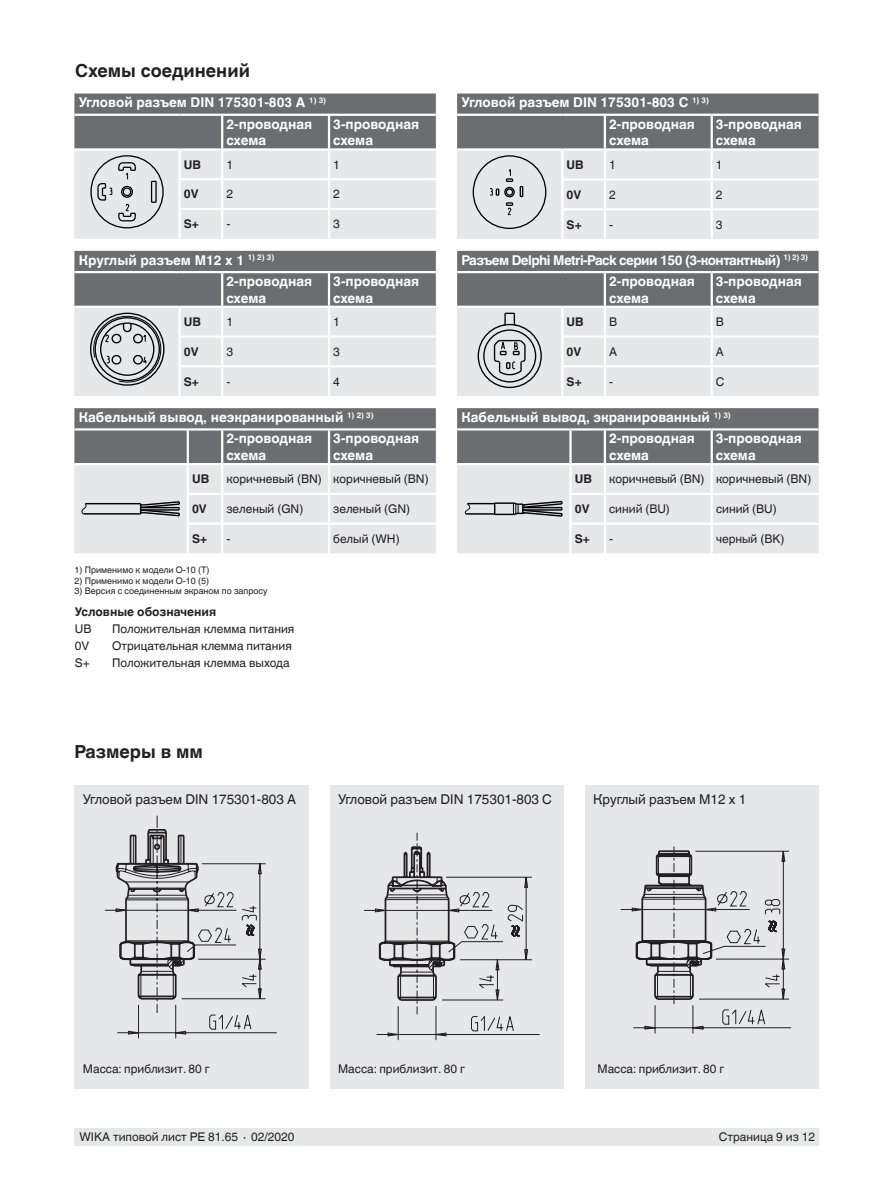
<style>
.page{position:relative;width:893px;height:1188px;background:#fff}
.page>*{position:absolute;margin:0;border:0;box-sizing:border-box;transform-origin:0 0}
.t1{font:700 18px "Helvetica World";color:#231f20}
.t2{font:700 13.5px/16.5px "Helvetica World";color:#fff}
.t3{font:13.5px "Helvetica World";color:#231f20}
.t4{font:700 13.5px/21.3px "Helvetica World";letter-spacing:-.04em;color:#fff}
.t5{font:12px "Helvetica World";color:#231f20}
.t6{font:700 12px "Helvetica World";color:#231f20}
.t7{font:9px "Helvetica World";color:#231f20}
</style>
<div class="page">
<div style="left:75px;top:1128px;width:744px;height:17px;background:#e6e7e9"></div>
<div style="left:74px;top:785px;width:235px;height:304px;background:#e6e7e9"></div>
<div style="left:330px;top:785px;width:233px;height:304px;background:#e6e7e9"></div>
<div style="left:585px;top:785px;width:233px;height:304px;background:#e6e7e9"></div>
<svg style="left:74px;top:251px;width:362px;height:145px;background:#b6b7b9"></svg>
<svg style="left:74px;top:94px;width:362px;height:145px;background:#b9babc"></svg>
<div style="left:123px;top:187px;width:8px;height:9px;border:1px solid #000001;border-radius:50%"></div>
<svg style="left:457px;top:94px;width:362px;height:145px;background:#babbbd"></svg>
<div style="left:473px;top:155px;width:73px;height:74px;border:1px solid #000001;border-radius:50%"></div>
<div style="left:504px;top:187px;width:11px;height:10px;border:1px solid #000001;border-radius:50%"></div>
<div style="left:506px;top:188px;width:7px;height:8px;border:1px solid #000001;border-radius:50%"></div>
<svg style="left:457px;top:408px;width:362px;height:145px;background:#b9babc"></svg>
<svg style="left:74px;top:408px;width:362px;height:145px;background:#bababd"></svg>
<svg style="left:457px;top:251px;width:362px;height:145px;background:#b8b9bb"></svg>
<svg style="left:621px;top:847px;width:170px;height:186px"></svg>
<svg style="left:105px;top:816px;width:172px;height:222px"></svg>
<svg style="left:364px;top:833px;width:176px;height:207px"></svg>
<h1 class="t1" style="left:75px;top:60px;width:176px">Схемы соединений</h1>
<p class="t2" style="left:226px;top:92px;width:101px;line-height:21.3px;text-indent:-148px">Угловой разъем DIN 175301-803 A <sup>1)</sup> <sup>3)<br></sup>2-проводная</p>
<p class="t2" style="left:226px;top:132px;width:41px">схема</p>
<p class="t2" style="left:333px;top:116px;width:87px">3-проводная схема</p>
<p class="t6" style="left:184px;top:157px;width:19px">UB</p>
<p class="t5" style="left:226px;top:157px;width:8px">1</p>
<p class="t5" style="left:333px;top:157px;width:8px">1</p>
<p class="t6" style="left:184px;top:187px;width:16px">0V</p>
<p class="t5" style="left:226px;top:187px;width:8px">2</p>
<p class="t5" style="left:333px;top:187px;width:8px">2</p>
<p class="t6" style="left:184px;top:217px;width:17px">S+</p>
<p class="t5" style="left:226px;top:217px;width:5px">-</p>
<p class="t5" style="left:333px;top:217px;width:8px">3</p>
<p class="t2" style="left:226px;top:249px;width:87px;line-height:21.3px;text-indent:-148px">Круглый разъем M12 x 1 <sup>1)</sup> <sup>2)</sup> <sup>3)<br></sup>2-проводная</p>
<p class="t2" style="left:226px;top:290px;width:41px">схема</p>
<p class="t2" style="left:333px;top:273px;width:87px">3-проводная схема</p>
<p class="t6" style="left:184px;top:315px;width:19px">UB</p>
<p class="t5" style="left:226px;top:315px;width:8px">1</p>
<p class="t5" style="left:333px;top:315px;width:8px">1</p>
<p class="t6" style="left:184px;top:345px;width:16px">0V</p>
<p class="t5" style="left:226px;top:345px;width:8px">3</p>
<p class="t5" style="left:333px;top:345px;width:8px">3</p>
<p class="t6" style="left:184px;top:374px;width:17px">S+</p>
<p class="t5" style="left:226px;top:374px;width:5px">-</p>
<p class="t5" style="left:333px;top:374px;width:8px">4</p>
<p class="t2" style="left:226px;top:407px;width:149px;line-height:21.3px;text-indent:-148px">Кабельный вывод, неэкранированный <sup>1)</sup> <sup>2)</sup> <sup>3)<br></sup>2-проводная</p>
<p class="t2" style="left:226px;top:447px;width:41px">схема</p>
<p class="t2" style="left:333px;top:430px;width:87px">3-проводная схема</p>
<p class="t6" style="left:192px;top:472px;width:19px">UB</p>
<p class="t5" style="left:226px;top:472px;width:204px">коричневый (BN) коричневый (BN)</p>
<p class="t6" style="left:192px;top:502px;width:16px">0V</p>
<p class="t5" style="left:226px;top:502px;width:78px">зеленый (GN)</p>
<p class="t5" style="left:333px;top:502px;width:78px">зеленый (GN)</p>
<p class="t6" style="left:192px;top:532px;width:17px">S+</p>
<p class="t5" style="left:226px;top:532px;width:5px">-</p>
<p class="t5" style="left:333px;top:532px;width:68px">белый (WH)</p>
<p class="t7" style="left:75px;top:565px;width:136px">1) Применимо к модели O-10 (T)</p>
<p class="t7" style="left:75px;top:575px;width:136px">2) Применимо к модели O-10 (5)</p>
<p class="t7" style="left:75px;top:586px;width:195px">3) Версия с соединенным экраном по запросу</p>
<p class="t6" style="left:75px;top:604px;width:143px">Условные обозначения</p>
<p class="t5" style="left:75px;top:622px;width:18px">UB</p>
<p class="t5" style="left:112px;top:622px;width:184px">Положительная клемма питания</p>
<p class="t5" style="left:75px;top:639px;width:16px">0V</p>
<p class="t5" style="left:112px;top:639px;width:181px">Отрицательная клемма питания</p>
<p class="t5" style="left:75px;top:656px;width:16px">S+</p>
<p class="t5" style="left:112px;top:656px;width:179px">Положительная клемма выхода</p>
<h1 class="t1" style="left:74px;top:741px;width:130px">Размеры в мм</h1>
<p class="t2" style="left:609px;top:92px;width:101px;line-height:21.3px;text-indent:-148px">Угловой разъем DIN 175301-803 C <sup>1)</sup> <sup>3)<br></sup>2-проводная</p>
<p class="t2" style="left:609px;top:132px;width:41px">схема</p>
<p class="t2" style="left:716px;top:116px;width:87px">3-проводная схема</p>
<p class="t6" style="left:567px;top:158px;width:19px">UB</p>
<p class="t5" style="left:609px;top:158px;width:8px">1</p>
<p class="t5" style="left:716px;top:158px;width:8px">1</p>
<p class="t6" style="left:567px;top:188px;width:16px">0V</p>
<p class="t5" style="left:609px;top:188px;width:8px">2</p>
<p class="t5" style="left:716px;top:188px;width:8px">2</p>
<p class="t6" style="left:567px;top:217px;width:17px">S+</p>
<p class="t5" style="left:609px;top:217px;width:5px">-</p>
<p class="t5" style="left:716px;top:217px;width:8px">3</p>
<p class="t4" style="left:609px;top:249px;width:200px;text-indent:-148px">Разъем Delphi Metri-Pack серии 150 (3-контактный) <sup>1)</sup> <sup>2)</sup> <sup>3)<br></sup>2-проводная</p>
<p class="t2" style="left:609px;top:290px;width:41px">схема</p>
<p class="t2" style="left:716px;top:273px;width:87px">3-проводная схема</p>
<p class="t6" style="left:567px;top:315px;width:19px">UB</p>
<p class="t5" style="left:609px;top:315px;width:10px">B</p>
<p class="t5" style="left:716px;top:315px;width:10px">B</p>
<p class="t6" style="left:567px;top:345px;width:16px">0V</p>
<p class="t5" style="left:609px;top:345px;width:10px">A</p>
<p class="t5" style="left:716px;top:345px;width:10px">A</p>
<p class="t6" style="left:567px;top:374px;width:17px">S+</p>
<p class="t5" style="left:609px;top:374px;width:5px">-</p>
<p class="t5" style="left:716px;top:374px;width:10px">C</p>
<p class="t2" style="left:609px;top:407px;width:123px;line-height:21.3px;text-indent:-148px">Кабельный вывод, экранированный <sup>1)</sup> <sup>3)<br></sup>2-проводная</p>
<p class="t2" style="left:609px;top:447px;width:41px">схема</p>
<p class="t2" style="left:716px;top:430px;width:87px">3-проводная схема</p>
<p class="t6" style="left:575px;top:472px;width:19px">UB</p>
<p class="t5" style="left:609px;top:472px;width:204px">коричневый (BN) коричневый (BN)</p>
<p class="t6" style="left:575px;top:502px;width:16px">0V</p>
<p class="t5" style="left:609px;top:502px;width:62px">синий (BU)</p>
<p class="t5" style="left:716px;top:502px;width:62px">синий (BU)</p>
<p class="t6" style="left:575px;top:532px;width:17px">S+</p>
<p class="t5" style="left:609px;top:532px;width:5px">-</p>
<p class="t5" style="left:716px;top:532px;width:70px">черный (BK)</p>
<p class="t3" style="left:83px;top:791px;width:215px">Угловой разъем DIN 175301-803 A</p>
<p class="t3" style="left:338px;top:791px;width:216px">Угловой разъем DIN 175301-803 C</p>
<p class="t3" style="left:593px;top:791px;width:155px">Круглый разъем M12 x 1</p>
<p class="t5" style="left:83px;top:1061px;width:128px">Масса: приблизит. 80 г</p>
<p class="t5" style="left:338px;top:1061px;width:128px">Масса: приблизит. 80 г</p>
<p class="t5" style="left:597px;top:1061px;width:128px">Масса: приблизит. 80 г</p>
<p class="t5" style="left:80px;top:1130px;width:217px">WIKA типовой лист PE 81.65 ∙ 02/2020</p>
<p class="t5" style="left:719px;top:1130px;width:98px">Страница 9 из 12</p>
</div>
